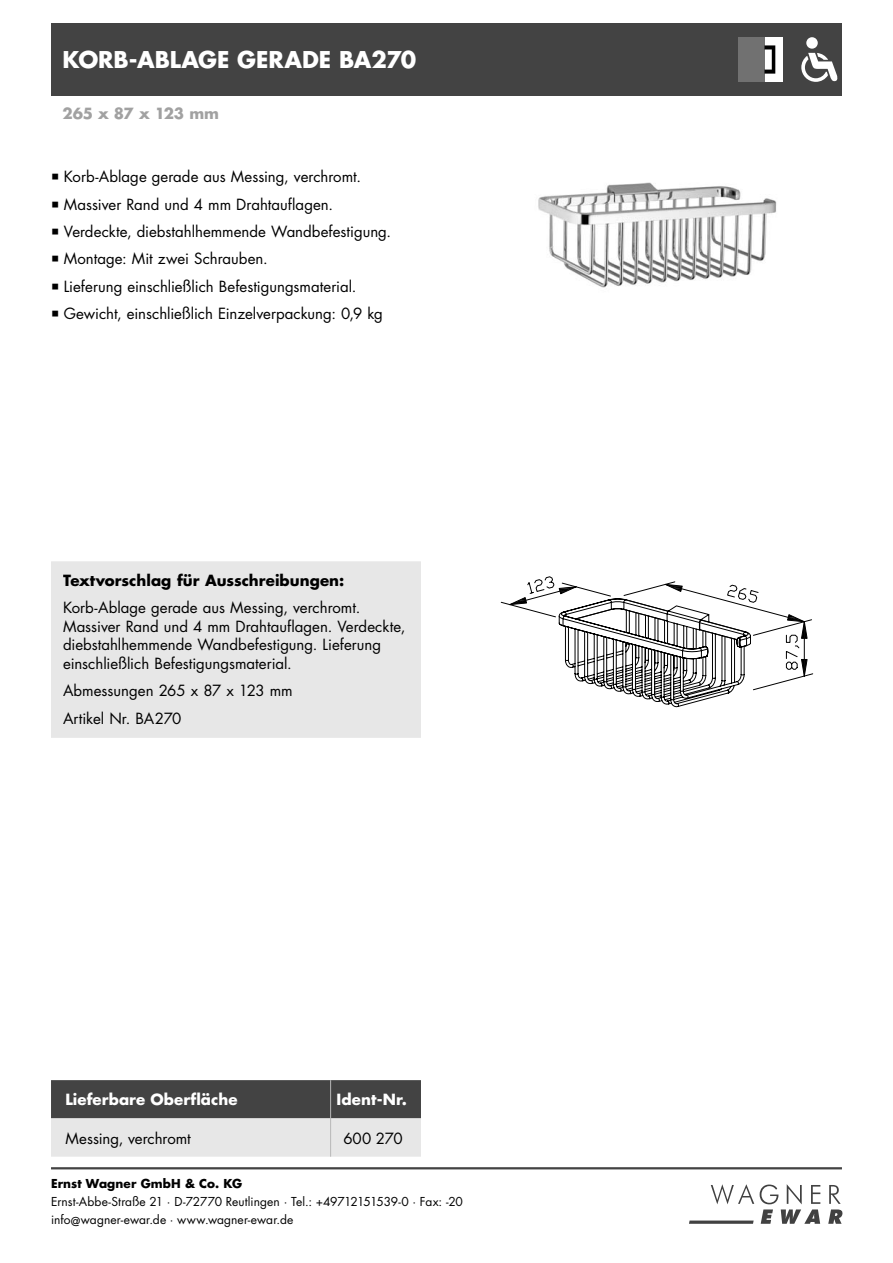
<style>
.page{position:relative;width:893px;height:1263px;background:#fff}
.page>*{position:absolute;margin:0;border:0;box-sizing:border-box;transform-origin:0 0}
.t1{font:700 22.5px "Futura Std";letter-spacing:-.005em;color:#fff}
.t2{font:15px/27.3px "Futura Std";color:#000}
.t3{font:700 15px "Futura Std";color:#000}
.t4{font:700 15px "Futura Std";letter-spacing:.005em;color:#fff}
.t5{font:700 15px "Futura Std";letter-spacing:-.015em;color:#a1a1a1}
.t6{font:12px/18px "Futura Std";color:#000}
.t7{font:700 12px "Futura Std";letter-spacing:.01em;color:#000}
</style>
<div class="page">
<svg style="left:689px;top:1184px;width:153px;height:40px"></svg>
<hr style="left:51px;top:1167px;width:791px;height:2px;background:#434343">
<div style="left:51px;top:23px;width:791px;height:73px;background:#434343"></div>
<img style="left:538px;top:182px;width:239px;height:106px">
<svg style="left:500px;top:576px;width:314px;height:132px"></svg>
<div style="left:738px;top:37px;width:45px;height:45px;background:#fff"></div>
<div style="left:738px;top:37px;width:26px;height:45px;background:#717171"></div>
<svg style="left:764px;top:45px;width:11px;height:29px"></svg>
<svg style="left:51px;top:1080px;width:370px;height:77px;background:#969696"></svg>
<hr style="left:330px;top:1080px;width:1px;height:38px;background:#b8b8b8">
<hr style="left:330px;top:1118px;width:1px;height:39px;background:#b8b8b8">
<div style="left:806px;top:37px;width:12px;height:12px;background:#fff;border-radius:50%"></div>
<svg style="left:801px;top:53px;width:36px;height:29px"></svg>
<div style="left:57px;top:567px;width:358px;height:165px;background:#e7e7e7"></div>
<div style="left:51px;top:561px;width:370px;height:177px;border:12px solid #e7e7e7"></div>
<h1 class="t1" style="left:63px;top:49px;width:355px">KORB-ABLAGE GERADE BA270</h1>
<p class="t5" style="left:63px;top:106px;width:158px">265 x 87 x 123 mm</p>
<p class="t2" style="left:64px;top:164px;width:329px">Korb-Ablage gerade aus Messing, verchromt.<br>Massiver Rand und 4 mm Drahtauflagen.<br>Verdeckte, diebstahlhemmende Wandbefestigung.<br>Montage: Mit zwei Schrauben.<br>Lieferung einschließlich Befestigungsmaterial.<br>Gewicht, einschließlich Einzelverpackung: 0,9 kg</p>
<p class="t3" style="left:63px;top:573px;width:283px">Textvorschlag für Ausschreibungen:</p>
<p class="t2" style="left:63px;top:599px;width:344px;line-height:18.8px">Korb-Ablage gerade aus Messing, verchromt.<br>Massiver Rand und 4 mm Drahtauflagen. Verdeckte, diebstahlhemmende Wandbefestigung. Lieferung einschließlich Befestigungsmaterial.</p>
<p class="t2" style="left:63px;top:678px;width:231px">Abmessungen 265 x 87 x 123 mm<br>Artikel Nr. BA270</p>
<p class="t4" style="left:65px;top:1093px;width:174px">Lieferbare Oberfläche</p>
<p class="t4" style="left:337px;top:1093px;width:72px">Ident-Nr.</p>
<p class="t2" style="left:65px;top:1126px;width:127px">Messing, verchromt</p>
<p class="t2" style="left:343px;top:1126px;width:61px">600 270</p>
<p class="t7" style="left:51px;top:1178px;width:193px">Ernst Wagner GmbH &amp; Co. KG</p>
<p class="t6" style="left:51px;top:1193px;width:413px">Ernst-Abbe-Straße 21 · D-72770 Reutlingen · Tel.: +49712151539-0 · Fax: -20 info@wagner-ewar.de · www.wagner-ewar.de</p>
</div>
